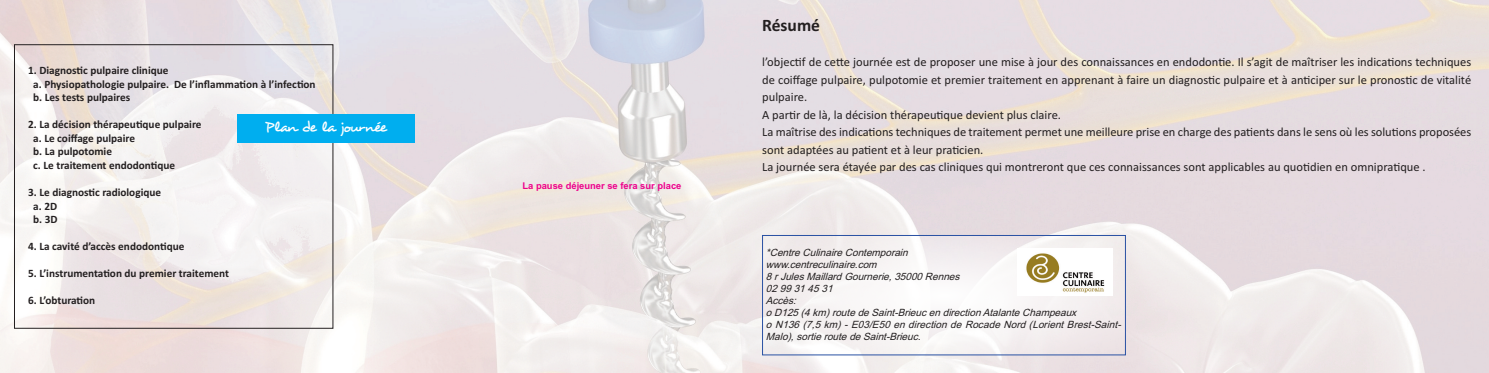
<style>
.page{position:relative;width:1489px;height:373px;background:#fff}
.page>*{position:absolute;margin:0;border:0;box-sizing:border-box;transform-origin:0 0}
.t1{font:700 17.5px "Calibri";color:#231f20}
.t2{font:15px "Desyrel";letter-spacing:-.07em;color:#fff}
.t3{font:12.5px/17.5px "Calibri";color:#231f20}
.t4{font:700 11.25px/13.5px "Calibri";color:#231f20}
.t5{font:italic 10px/12px "Arial";color:#231f20}
.t6{font:700 9.38px "Arial";color:#ed028c}
</style>
<div class="page">
<img style="left:0;top:0;width:1488px;height:372px">
<div style="left:762px;top:235px;width:363px;height:119px;background:#f6f2f2"></div>
<div style="left:762px;top:235px;width:363px;height:119px;border:1px solid #2951a3"></div>
<div style="left:14px;top:44px;width:319px;height:284px;border:1px solid #231f20"></div>
<div style="left:237px;top:114px;width:177px;height:28px;background:#00aeef"></div>
<img style="left:1017px;top:248px;width:95px;height:47px">
<p class="t4" style="left:33px;top:63px;width:284px;text-indent:-5px">1. Diagnostic pulpaire clinique<br>a. Physiopathologie pulpaire. De l’inflammation à l’infection b. Les tests pulpaires</p>
<p class="t4" style="left:33px;top:117px;width:170px;text-indent:-5px">2. La décision thérapeutique pulpaire a. Le coiffage pulpaire<br>b. La pulpotomie<br>c. Le traitement endodontique</p>
<p class="t4" style="left:33px;top:185px;width:129px;text-indent:-5px">3. Le diagnostic radiologique a. 2D<br>b. 3D</p>
<p class="t4" style="left:28px;top:239px;width:158px">4. La cavité d’accès endodontique</p>
<p class="t4" style="left:28px;top:266px;width:202px">5. L’instrumentation du premier traitement</p>
<p class="t4" style="left:28px;top:293px;width:69px">6. L’obturation</p>
<p class="t2" style="left:265px;top:117px;width:123px">Plan de la journée</p>
<p class="t6" style="left:522px;top:179px;width:160px">La pause déjeuner se fera sur place</p>
<h1 class="t1" style="left:762px;top:15px;width:59px">Résumé</h1>
<p class="t3" style="left:762px;top:53px;width:710px">l’objectif de cette journée est de proposer une mise à jour des connaissances en endodontie. Il s’agit de maîtriser les indications techniques de coiffage pulpaire, pulpotomie et premier traitement en apprenant à faire un diagnostic pulpaire et à anticiper sur le pronostic de vitalité pulpaire.<br>A partir de là, la décision thérapeutique devient plus claire.<br>La maîtrise des indications techniques de traitement permet une meilleure prise en charge des patients dans le sens où les solutions proposées sont adaptées au patient et à leur praticien.<br>La journée sera étayée par des cas cliniques qui montreront que ces connaissances sont applicables au quotidien en omnipratique .</p>
<p class="t5" style="left:766px;top:246px;width:360px">*Centre Culinaire Contemporain<br>www.centreculinaire.com<br>8 r Jules Maillard Gournerie, 35000 Rennes<br>02 99 31 45 31<br>Accès:<br>o D125 (4 km) route de Saint-Brieuc en direction Atalante Champeaux<br>o N136 (7,5 km) - E03/E50 en direction de Rocade Nord (Lorient Brest-Saint-Malo), sortie route de Saint-Brieuc.</p>
</div>
